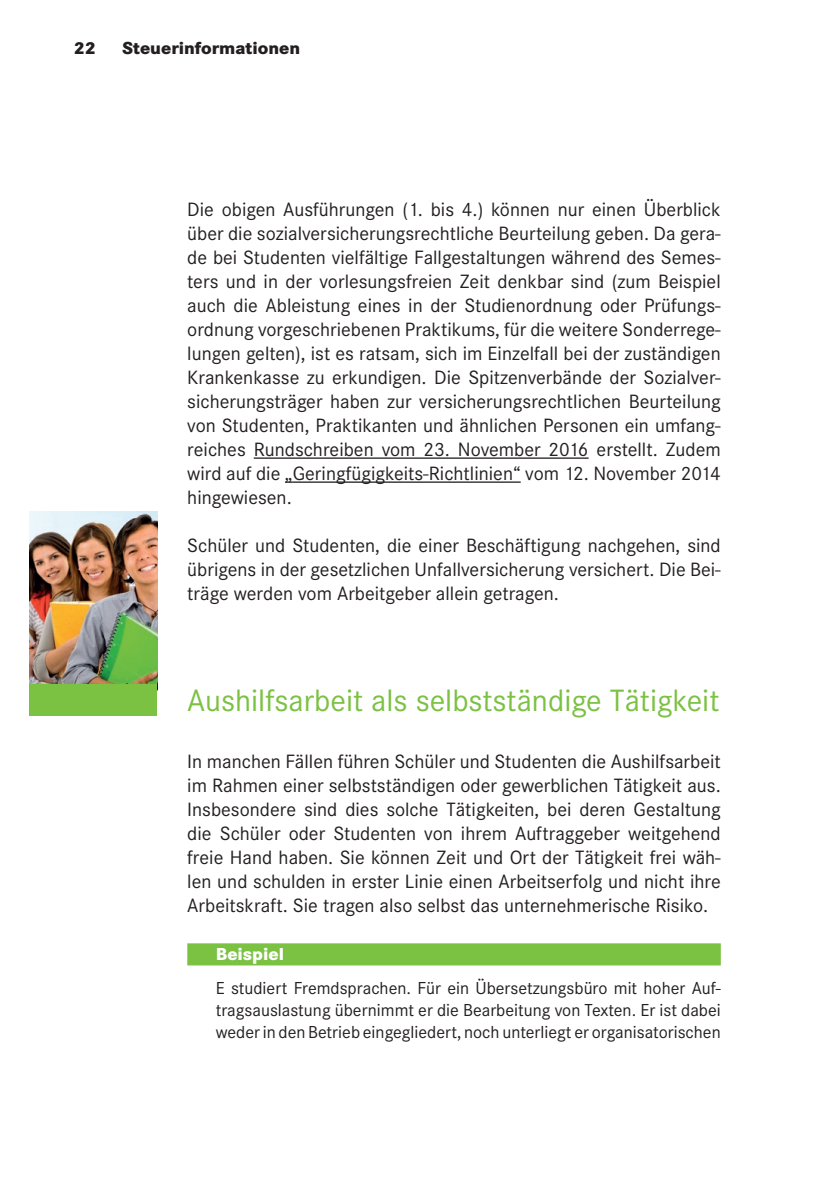
<style>
.page{position:relative;width:840px;height:1191px;background:#fff}
.page>*{position:absolute;margin:0;border:0;box-sizing:border-box;transform-origin:0 0}
.UebschrTyp1{font:32px "Corporate S";color:#7bc142}
.Fliesstext1{font:20px/24px "Corporate S";color:#231f20;text-align:justify}
.BeispielTextNormal{font:18px/22px "Corporate S";color:#231f20;text-align:justify}
.t1{font:800 18px "Corporate S";color:#231f20}
.BeispielUebschr{font:800 18px "Corporate S";color:#fff}
</style>
<div class="page">
<hr style="left:253px;top:457px;width:335px;height:2px;background:#231f20">
<hr style="left:285px;top:481px;width:235px;height:2px;background:#231f20">
<div style="left:187px;top:943px;width:533px;height:22px;background:#7bc142"></div>
<img style="left:29px;top:512px;width:128px;height:173px">
<div style="left:29px;top:685px;width:128px;height:31px;background:#7bc142"></div>
<p class="t1" style="left:74px;top:37px;width:24px">22</p>
<p class="t1" style="left:122px;top:37px;width:179px">Steuerinformationen</p>
<p class="Fliesstext1" style="left:187px;top:198px;width:534px">Die obigen Ausführungen (1. bis 4.) können nur einen Überblick über die sozialversicherungsrechtliche Beurteilung geben. Da gera&shy;de bei Studenten vielfältige Fallgestaltungen während des Semes&shy;ters und in der vorlesungsfreien Zeit denkbar sind (zum Beispiel auch die Ableistung eines in der Studienordnung oder Prüfungs&shy;ordnung vorgeschriebenen Praktikums, für die weitere Sonderrege&shy;lungen gelten), ist es ratsam, sich im Einzelfall bei der zuständigen Krankenkasse zu erkundigen. Die Spitzenverbände der Sozialver&shy;sicherungsträger haben zur versicherungsrechtlichen Beurteilung von Studenten, Praktikanten und ähnlichen Personen ein umfang&shy;reiches Rundschreiben vom 23. November 2016 erstellt. Zudem wird auf die „Geringfügigkeits-Richtlinien“ vom 12. November 2014 hingewiesen.</p>
<p class="Fliesstext1" style="left:187px;top:534px;width:534px">Schüler und Studenten, die einer Beschäftigung nachgehen, sind übrigens in der gesetzlichen Unfallversicherung versichert. Die Bei&shy;träge werden vom Arbeitgeber allein getragen.</p>
<p class="UebschrTyp1" style="left:187px;top:682px;width:533px">Aushilfsarbeit als selbstständige Tätigkeit</p>
<p class="Fliesstext1" style="left:187px;top:750px;width:534px">In manchen Fällen führen Schüler und Studenten die Aushilfsarbeit im Rahmen einer selbstständigen oder gewerblichen Tätigkeit aus.<br>Insbesondere sind dies solche Tätigkeiten, bei deren Gestaltung die Schüler oder Studenten von ihrem Auftraggeber weitgehend freie Hand haben. Sie können Zeit und Ort der Tätigkeit frei wäh&shy;len und schulden in erster Linie einen Arbeitserfolg und nicht ihre Arbeitskraft. Sie tragen also selbst das unternehmerische Risiko.</p>
<p class="BeispielUebschr" style="left:215px;top:943px;width:70px">Beispiel</p>
<p class="BeispielTextNormal" style="left:215px;top:977px;width:506px">E studiert Fremdsprachen. Für ein Übersetzungsbüro mit hoher Auf&shy;tragsauslastung übernimmt er die Bearbeitung von Texten. Er ist dabei weder in den Betrieb eingegliedert, noch unterliegt er organisatorischen</p>
</div>
